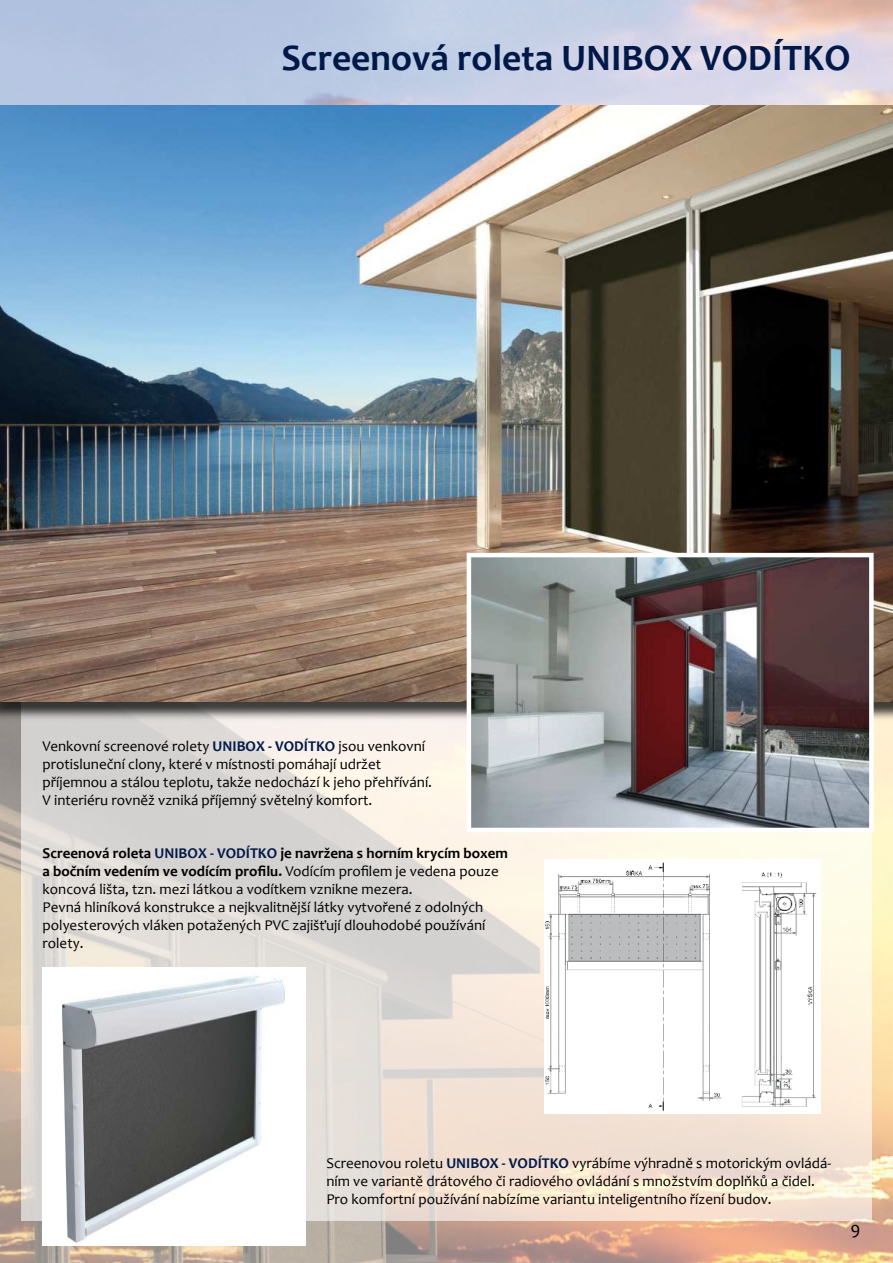
<style>
.page{position:relative;width:893px;height:1263px;background:#fff}
.page>*{position:absolute;margin:0;border:0;box-sizing:border-box;transform-origin:0 0}
.t1{font:700 37.5px "Candara";color:#011948}
.t2{font:18px "Candara";color:#000}
.t3{font:15px/18px "Candara";color:#000}
.s1{font-weight:700;color:#011948}
.s2{font-weight:700}
</style>
<div class="page">
<img style="left:0;top:0;width:893px;height:1263px">
<svg style="left:21px;top:721px;width:851px;height:499px;background:#e9e1d8"></svg>
<img style="left:0;top:106px;width:893px;height:596px">
<img style="left:472px;top:558px;width:397px;height:269px">
<div style="left:467px;top:553px;width:407px;height:279px;border:4px solid #fff"></div>
<img style="left:43px;top:968px;width:262px;height:278px">
<img style="left:544px;top:859px;width:277px;height:254px">
<h1 class="t1" style="left:281px;top:35px;width:571px">Screenová roleta UNIBOX VODÍTKO</h1>
<p class="t3" style="left:43px;top:737px;width:391px">Venkovní screenové rolety <span class="s1">UNIBOX - VODÍTKO</span> jsou venkovní protisluneční clony, které v místnosti pomáhají udržet příjemnou a stálou teplotu, takže nedochází k jeho přehřívání.<br>V interiéru rovněž vzniká příjemný světelný komfort.</p>
<p class="t3" style="left:43px;top:844px;width:467px"><span class="s2">Screenová roleta</span> <span class="s1">UNIBOX - VODÍTKO</span> <span class="s2">je navržena s horním krycím boxem a bočním vedením ve vodícím pro昀椀lu.</span> Vodícím pro昀椀lem je vedena pouze koncová lišta, tzn. mezi látkou a vodítkem vznikne mezera.<br>Pevná hliníková konstrukce a nejkvalitnější látky vytvořené z odolných polyesterových vláken potažených PVC zajišťují dlouhodobé používání rolety.</p>
<p class="t3" style="left:326px;top:1155px;width:506px">Screenovou roletu <span class="s1">UNIBOX - VODÍTKO</span> vyrábíme výhradně s motorickým ovládá&shy;ním ve variantě drátového či radiového ovládání s množstvím doplňků a čidel.<br>Pro komfortní používání nabízíme variantu inteligentního řízení budov.</p>
<p class="t2" style="left:850px;top:1221px;width:11px">9</p>
</div>
